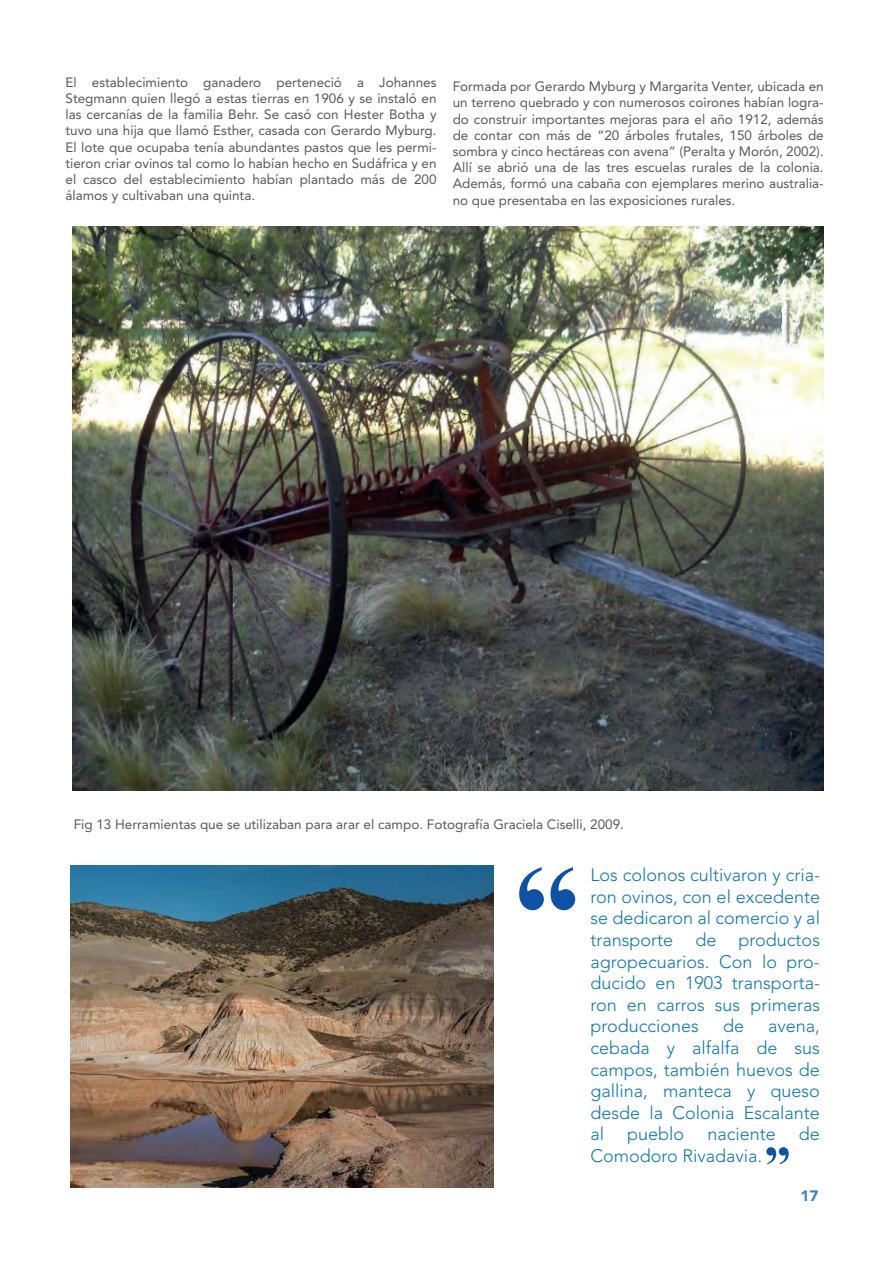
<style>
.page{position:relative;width:893px;height:1263px;background:#fff}
.page>*{position:absolute;margin:0;border:0;box-sizing:border-box;transform-origin:0 0}
.t1{font:300 18px/21.6px "Avenir LT Std";color:#0e76ac;text-align:justify}
.t2{font:900 15px "Avenir LT Std";color:#4180bd}
.t3{font:13.5px/16.2px "Avenir LT Std";color:#555859;text-align:justify}
</style>
<div class="page">
<img style="left:72px;top:227px;width:751px;height:563px">
<svg style="left:519px;top:867px;width:56px;height:43px"></svg>
<svg style="left:766px;top:1147px;width:23px;height:17px"></svg>
<img style="left:71px;top:865px;width:423px;height:322px">
<p class="t3" style="left:65px;top:74px;width:373px">El establecimiento ganadero perteneció a Johannes Stegmann quien llegó a estas tierras en 1906 y se instaló en las cercanías de la familia Behr. Se casó con Hester Botha y tuvo una hija que llamó Esther, casada con Gerardo Myburg.<br>El lote que ocupaba tenía abundantes pastos que les permi&shy;tieron criar ovinos tal como lo habían hecho en Sudáfrica y en el casco del establecimiento habían plantado más de 200 álamos y cultivaban una quinta.</p>
<p class="t3" style="left:453px;top:79px;width:373px">Formada por Gerardo Myburg y Margarita Venter, ubicada en un terreno quebrado y con numerosos coirones habían logra&shy;do construir importantes mejoras para el año 1912, además de contar con más de “20 árboles frutales, 150 árboles de sombra y cinco hectáreas con avena” (Peralta y Morón, 2002).<br>Allí se abrió una de las tres escuelas rurales de la colonia.<br>Además, formó una cabaña con ejemplares merino australia&shy;no que presentaba en las exposiciones rurales.</p>
<p class="t3" style="left:74px;top:816px;width:552px">Fig 13 Herramientas que se utilizaban para arar el campo. Fotografía Graciela Ciselli, 2009.</p>
<h1 class="t1" style="left:590px;top:864px;width:231px">Los colonos cultivaron y cria&shy;ron ovinos, con el excedente se dedicaron al comercio y al transporte de productos agropecuarios. Con lo pro&shy;ducido en 1903 transporta&shy;ron en carros sus primeras producciones</h1>
<h1 class="t1" style="left:723px;top:1015px;width:23px">de</h1>
<h1 class="t1" style="left:590px;top:1015px;width:231px;text-indent:178px">avena, cebada y alfalfa de sus campos, también huevos de gallina, manteca y queso desde la Colonia Escalante al</h1>
<h1 class="t1" style="left:627px;top:1123px;width:59px">pueblo</h1>
<h1 class="t1" style="left:707px;top:1123px;width:70px">naciente</h1>
<h1 class="t1" style="left:799px;top:1123px;width:23px">de</h1>
<h1 class="t1" style="left:590px;top:1145px;width:173px">Comodoro Rivadavia.</h1>
<p class="t2" style="left:800px;top:1186px;width:19px">17</p>
</div>
